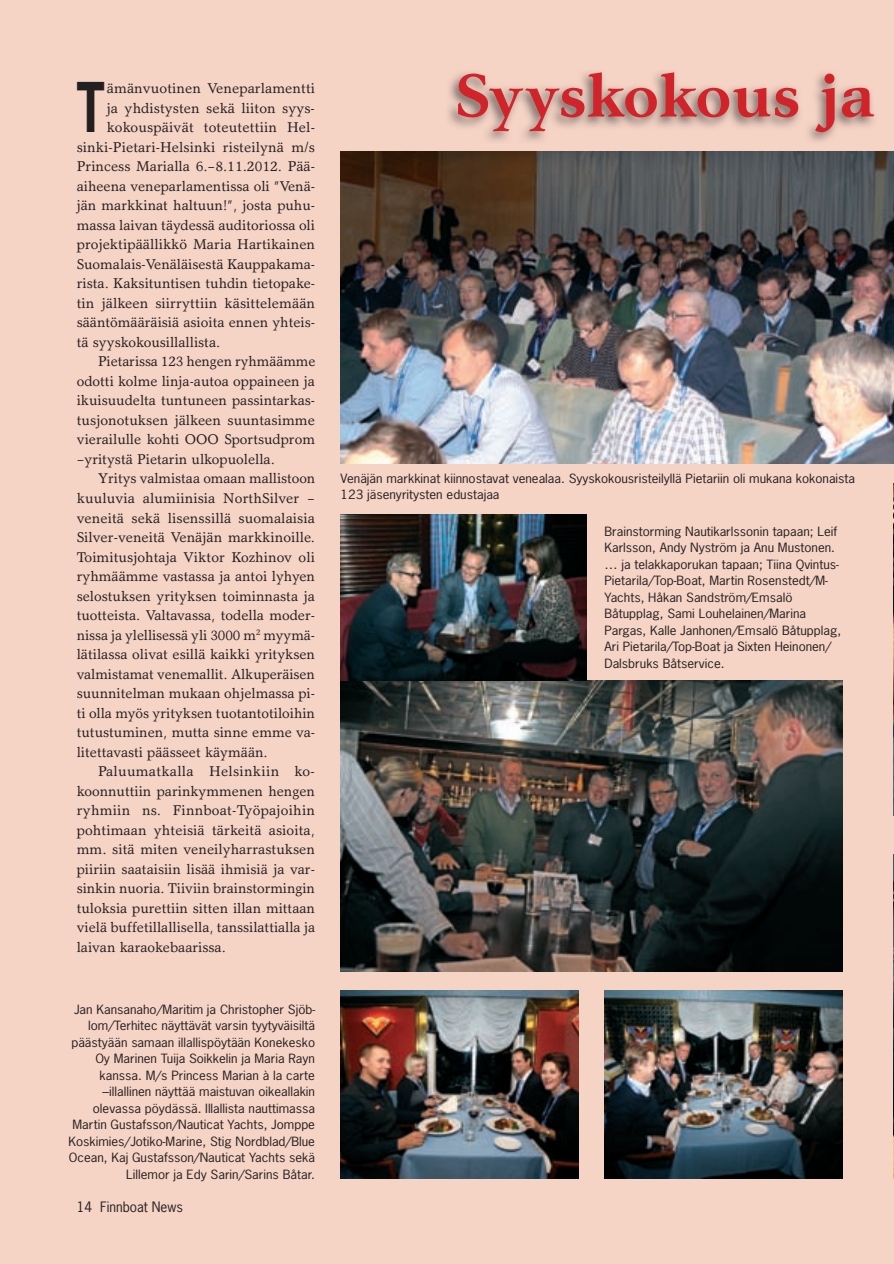
<style>
.page{position:relative;width:894px;height:1264px;background:#fff}
.page>*{position:absolute;margin:0;border:0;box-sizing:border-box;transform-origin:0 0}
.t1{font:700 64.35px "News Gothic Std";color:#231f20;scale:.75 1}
.t2{font:700 61.2px "Garth Graphic";color:#d1232a}
.t3{font:14.25px "Garth Graphic";color:#231f20}
.t4{font:14.25px "Garth Graphic";letter-spacing:.02em;color:#231f20}
.t5{font:13.5px "News Gothic Std";color:#231f20}
.t6{font:12px/16.5px "News Gothic Std";color:#231f20;scale:1.1 1}
</style>
<div class="page">
<div style="left:0;top:0;width:893px;height:1263px;background:#f5d3c5"></div>
<img style="left:448px;top:72px;width:425px;height:70px">
<img style="left:340px;top:152px;width:553px;height:312px">
<img style="left:340px;top:680px;width:502px;height:291px">
<img style="left:893px;top:854px;width:1px;height:324px">
<img style="left:893px;top:483px;width:1px;height:332px">
<img style="left:340px;top:515px;width:246px;height:165px">
<img style="left:340px;top:990px;width:238px;height:188px">
<img style="left:604px;top:990px;width:238px;height:188px">
<h1 class="t1" style="left:77px;top:65px;width:39px">T</h1>
<p class="t3" style="left:107px;top:80px;width:210px">ämänvuotinen Veneparlamentti</p>
<p class="t3" style="left:107px;top:99px;width:209px">ja yhdistysten sekä liiton syys-</p>
<p class="t3" style="left:107px;top:119px;width:209px">kokouspäivät toteutettiin Hel-</p>
<p class="t3" style="left:77px;top:138px;width:239px">sinki-Pietari-Helsinki risteilynä m/s</p>
<p class="t3" style="left:77px;top:158px;width:240px">Princess Marialla 6.–8.11.2012. Pää-</p>
<p class="t3" style="left:77px;top:177px;width:240px">aiheena veneparlamentissa oli ”Venä-</p>
<p class="t3" style="left:77px;top:197px;width:240px">jän markkinat haltuun!”, josta puhu-</p>
<p class="t3" style="left:77px;top:216px;width:240px">massa laivan täydessä auditoriossa oli</p>
<p class="t3" style="left:77px;top:236px;width:240px">projektipäällikkö Maria Hartikainen</p>
<p class="t3" style="left:77px;top:255px;width:240px">Suomalais-Venäläisestä Kauppakama-</p>
<p class="t3" style="left:77px;top:275px;width:240px">rista. Kaksituntisen tuhdin tietopake-</p>
<p class="t3" style="left:77px;top:294px;width:240px">tin jälkeen siirryttiin käsittelemään</p>
<p class="t3" style="left:77px;top:314px;width:240px">sääntömääräisiä asioita ennen yhteis-</p>
<p class="t3" style="left:77px;top:333px;width:145px">tä syyskokousillallista.</p>
<p class="t3" style="left:98px;top:353px;width:219px">Pietarissa 123 hengen ryhmäämme</p>
<p class="t3" style="left:77px;top:372px;width:240px">odotti kolme linja-autoa oppaineen ja</p>
<p class="t3" style="left:77px;top:392px;width:240px">ikuisuudelta tuntuneen passintarkas-</p>
<p class="t3" style="left:77px;top:411px;width:239px">tusjonotuksen jälkeen suuntasimme</p>
<p class="t3" style="left:77px;top:431px;width:240px">vierailulle kohti OOO Sportsudprom</p>
<p class="t3" style="left:77px;top:450px;width:199px">–yritystä Pietarin ulkopuolella.</p>
<p class="t3" style="left:98px;top:470px;width:219px">Yritys valmistaa omaan mallistoon</p>
<p class="t3" style="left:77px;top:489px;width:240px">kuuluvia alumiinisia NorthSilver –</p>
<p class="t3" style="left:77px;top:509px;width:240px">veneitä sekä lisenssillä suomalaisia</p>
<p class="t3" style="left:77px;top:528px;width:240px">Silver-veneitä Venäjän markkinoille.</p>
<p class="t3" style="left:77px;top:548px;width:239px">Toimitusjohtaja Viktor Kozhinov oli</p>
<p class="t3" style="left:77px;top:567px;width:240px">ryhmäämme vastassa ja antoi lyhyen</p>
<p class="t3" style="left:77px;top:587px;width:239px">selostuksen yrityksen toiminnasta ja</p>
<p class="t3" style="left:77px;top:606px;width:240px">tuotteista. Valtavassa, todella moder-</p>
<p class="t3" style="left:77px;top:626px;width:240px">nissa ja ylellisessä yli 3000 m<sup>2</sup> myymä-</p>
<p class="t3" style="left:77px;top:645px;width:240px">lätilassa olivat esillä kaikki yrityksen</p>
<p class="t3" style="left:77px;top:665px;width:239px">valmistamat venemallit. Alkuperäisen</p>
<p class="t3" style="left:77px;top:684px;width:240px">suunnitelman mukaan ohjelmassa pi-</p>
<p class="t3" style="left:77px;top:704px;width:240px">ti olla myös yrityksen tuotantotiloihin</p>
<p class="t3" style="left:77px;top:723px;width:240px">tutustuminen, mutta sinne emme va-</p>
<p class="t3" style="left:77px;top:743px;width:192px">litettavasti päässeet käymään.</p>
<p class="t4" style="left:98px;top:762px;width:218px">Paluumatkalla Helsinkiin ko-</p>
<p class="t3" style="left:77px;top:782px;width:240px">koonnuttiin parinkymmenen hengen</p>
<p class="t3" style="left:77px;top:801px;width:240px">ryhmiin ns. Finnboat-Työpajoihin</p>
<p class="t3" style="left:77px;top:821px;width:240px">pohtimaan yhteisiä tärkeitä asioita,</p>
<p class="t3" style="left:77px;top:840px;width:240px">mm. sitä miten veneilyharrastuksen</p>
<p class="t3" style="left:77px;top:860px;width:239px">piiriin saataisiin lisää ihmisiä ja var-</p>
<p class="t3" style="left:77px;top:879px;width:240px">sinkin nuoria. Tiiviin brainstormingin</p>
<p class="t3" style="left:77px;top:899px;width:240px">tuloksia purettiin sitten illan mittaan</p>
<p class="t3" style="left:77px;top:918px;width:240px">vielä buffetillallisella, tanssilattialla ja</p>
<p class="t3" style="left:77px;top:938px;width:151px">la ivan karaokebaarissa.</p>
<p class="t6" style="left:68px;top:1000px;width:226px;text-align:right">Jan Kansanaho/Maritim ja Christopher Sjöb&shy;lom/Terhitec näyttävät varsin tyytyväisiltä päästyään samaan illallispöytään Konekesko Oy Marinen Tuija Soikkelin ja Maria Rayn kanssa. M/s Princess Marian à la carte –illallinen näyttää maistuvan oikeallakin olevassa pöydässä. Illallista nauttimassa Martin Gustafsson/Nauticat Yachts, Jomppe Koskimies/Jotiko-Marine, Stig Nordblad/Blue Ocean, Kaj Gustafsson/Nauticat Yachts sekä Lillemor ja Edy Sarin/Sarins Båtar.</p>
<p class="t5" style="left:77px;top:1197px;width:108px">14 Finnboat News</p>
<h2 class="t2" style="left:455px;top:58px;width:421px">Syyskokous ja</h2>
<p class="t6" style="left:340px;top:470px;width:469px">Venäjän markkinat kiinnostavat venealaa. Syyskokousristeilyllä Pietariin oli mukana kokonaista<br>123 jäsenyritysten edustajaa</p>
<p class="t6" style="left:604px;top:522px;width:217px">Brainstorming Nautikarlssonin tapaan; Leif Karlsson, Andy Nyström ja Anu Mustonen. … ja telakkaporukan tapaan; Tiina Qvintus-Pietarila/Top-Boat, Martin Rosenstedt/M-Yachts, Håkan Sandström/Emsalö Båtupplag, Sami Louhelainen/Marina Pargas, Kalle Janhonen/Emsalö Båtupplag, Ari Pietarila/Top-Boat ja Sixten Heinonen/ Dalsbruks Båtservice.</p>
</div>
